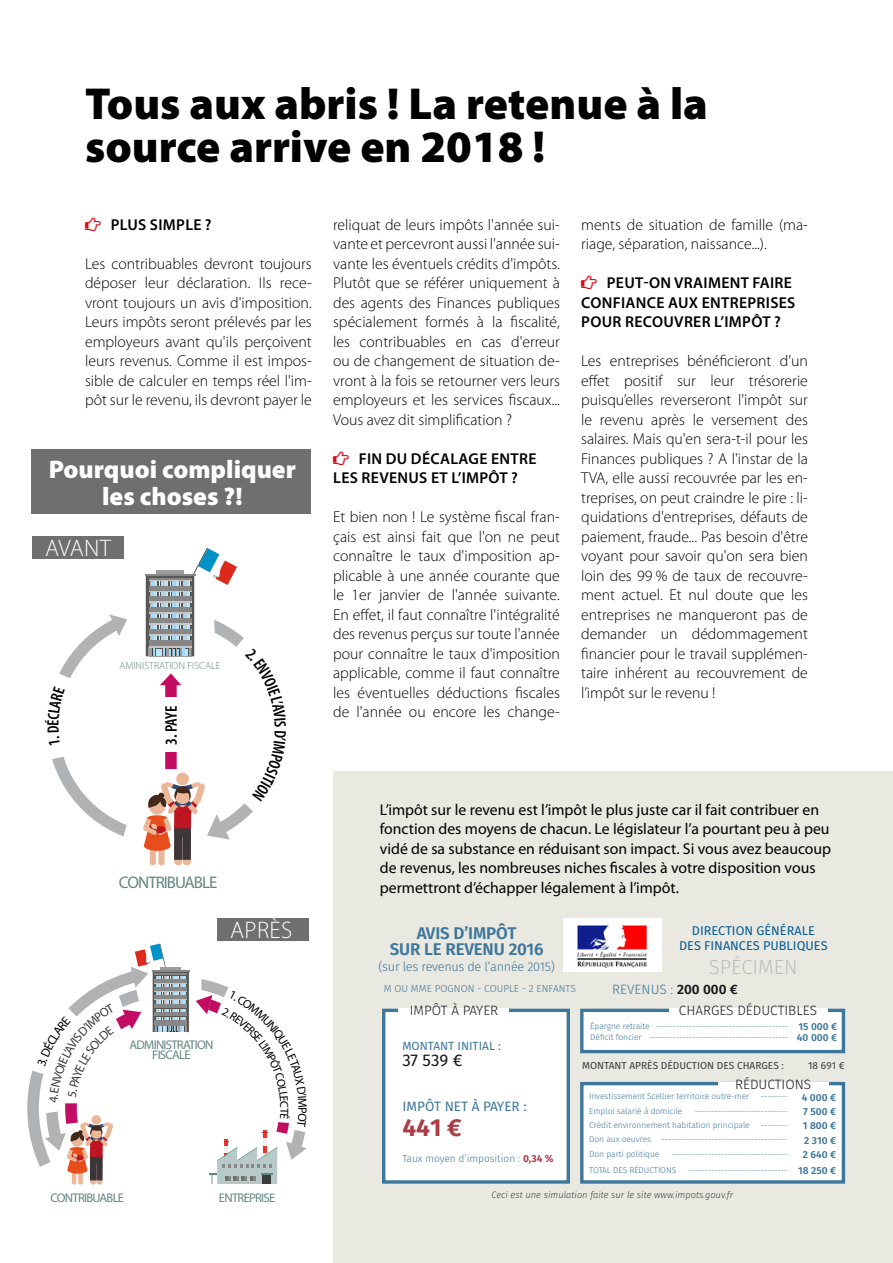
<style>
.page{position:relative;width:893px;height:1263px;background:#fff}
.page>*{position:absolute;margin:0;border:0;box-sizing:border-box;transform-origin:0 0}
.TITRE{font:900 45px/43.5px "Myriad Pro";color:#000}
.TITRE-2{font:900 25.5px/27px "Myriad Pro";color:#fff;text-align:center}
.t1{font:700 24.6px "Fira Sans";color:#ab3d47}
.TITRE-3{font:300 24px "Myriad Pro";letter-spacing:.02em;color:#fff}
.t2{font:200 20.25px "Fira Sans";color:#b4b6b9}
.t3{font:600 16.95px/17px "Fira Sans";letter-spacing:-.01em;color:#3d779b;text-align:center}
.t4{font:16.95px "Fira Sans";color:#1b181c}
.t5{font:16.8px "Myriad Pro";letter-spacing:-.055em;color:#638683}
.t6{font:600 condensed 16.8px "Myriad Pro";color:#000}
.t7{font:300 15.75px/19.5px "Myriad Pro";color:#000;text-align:justify}
.t8{font:15.75px/19.5px "Myriad Pro";color:#000}
.t9{font:600 15.75px/19.5px "Myriad Pro";letter-spacing:.02em;color:#000}
.t10{font:300 13.5px "Fira Sans";color:#1b181c}
.t11{font:13.5px "Fira Sans";color:#3d779b}
.t12{font:300 13.5px "Fira Sans";color:#3d779b}
.t13{font:12.75px/15.3px "Fira Sans";color:#065d95;text-align:center}
.t14{font:300 12.75px "Fira Sans";letter-spacing:-.02em;color:#3d779b}
.t15{font:12.6px/10.6px "Myriad Pro";letter-spacing:-.055em;color:#638683;text-align:center}
.t16{font:11.85px "Fira Sans";color:#3d779b}
.t17{font:300 10.35px "Myriad Pro";color:#638683}
.t18{font:300 10.2px "Fira Sans";color:#3d779b}
.t19{font:600 10.2px/14.4px "Fira Sans";color:#3d779b}
.t20{font:10.2px "Fira Sans";color:#3e3d40}
.t21{font:italic 200 9.3px "Fira Sans";color:#1b181c}
.t22{font:300 8.4px/14.4px "Fira Sans";letter-spacing:-.01em;color:#3d779b}
.s1{font-weight:600;color:#1b181c}
.s2{font-weight:700;color:#ab3d47}
</style>
<div class="page">
<div style="left:32px;top:450px;width:279px;height:64px;background:#706f6f"></div>
<div style="left:32px;top:536px;width:91px;height:23px;background:#706f6f"></div>
<div style="left:217px;top:918px;width:91px;height:23px;background:#706f6f"></div>
<div style="left:333px;top:772px;width:560px;height:491px;background:#e9e8e1"></div>
<div style="left:183px;top:842px;width:8px;height:24px;background:#eab798;border-radius:4px"></div>
<div style="left:174px;top:842px;width:8px;height:24px;background:#eab798;border-radius:4px"></div>
<div style="left:150px;top:846px;width:6px;height:19px;background:#eab798;border-radius:3px"></div>
<div style="left:158px;top:846px;width:7px;height:19px;background:#eab798;border-radius:3px"></div>
<hr style="left:152px;top:971px;width:38px;height:1px;background:#878787">
<svg style="left:96px;top:1167px;width:7px;height:18px"></svg>
<svg style="left:90px;top:1167px;width:6px;height:18px"></svg>
<svg style="left:72px;top:1170px;width:4px;height:15px"></svg>
<div style="left:78px;top:1170px;width:5px;height:15px;background:#eab798;border-radius:2px"></div>
<div style="left:582px;top:1010px;width:261px;height:41px;background:#fff"></div>
<div style="left:580px;top:1009px;width:265px;height:44px;border:3px solid #3d779b"></div>
<div style="left:384px;top:1010px;width:184px;height:172px;background:#fff"></div>
<div style="left:382px;top:1009px;width:188px;height:175px;border:3px solid #3d779b"></div>
<div style="left:582px;top:1083px;width:261px;height:99px;background:#fff"></div>
<div style="left:580px;top:1082px;width:265px;height:102px;border:3px solid #3d779b"></div>
<img style="left:563px;top:919px;width:99px;height:52px">
<div style="left:399px;top:1008px;width:110px;height:8px;background:#fff"></div>
<div style="left:718px;top:1082px;width:110px;height:7px;background:#fff"></div>
<div style="left:669px;top:1008px;width:159px;height:9px;background:#fff"></div>
<svg style="left:143px;top:548px;width:110px;height:312px"></svg>
<svg style="left:52px;top:614px;width:75px;height:222px"></svg>
<svg style="left:27px;top:943px;width:162px;height:237px"></svg>
<svg style="left:196px;top:979px;width:111px;height:205px"></svg>
<p class="TITRE" style="left:85px;top:80px;width:624px">Tous aux abris ! La retenue à la source arrive en 2018 !</p>
<p class="t9" style="left:111px;top:214px;width:103px">PLUS SIMPLE ?</p>
<p class="t7" style="left:85px;top:253px;width:228px">Les contribuables devront toujours déposer leur déclaration. Ils rece&shy;vront toujours un avis d'imposition.<br>Leurs impôts seront prélevés par les employeurs avant qu'ils perçoivent leurs revenus. Comme il est impos&shy;sible de calculer en temps réel l'im&shy;pôt sur le revenu, ils devront payer le</p>
<p class="TITRE-2" style="left:49px;top:454px;width:249px">Pourquoi compliquer les choses ?!</p>
<p class="TITRE-3" style="left:45px;top:534px;width:67px">AVANT</p>
<p class="t17" style="left:119px;top:659px;width:103px">AMINISTRATION FISCALE</p>
<p class="t6" style="left:161px;top:745px;width:41px;rotate:-90deg">3. PAYE</p>
<p class="t7" style="left:333px;top:214px;width:228px">reliquat de leurs impôts l'année sui&shy;vante et percevront aussi l'année sui&shy;vante les éventuels crédits d'impôts.<br>Plutôt que se référer uniquement à des agents des Finances publiques spécialement formés à la fiscalité, les contribuables en cas d'erreur ou de changement de situation de&shy;vront à la fois se retourner vers leurs employeurs et les services fiscaux...<br>Vous avez dit simplification ?</p>
<p class="t9" style="left:333px;top:448px;width:205px;text-indent:26px">FIN DU DÉCALAGE ENTRE<br>LES REVENUS ET L’IMPÔT ?</p>
<p class="t7" style="left:333px;top:507px;width:228px">Et bien non ! Le système fiscal fran&shy;çais est ainsi fait que l'on ne peut connaître le taux d'imposition ap&shy;plicable à une année courante que le 1er janvier de l'année suivante.<br>En effet, il faut connaître l'intégralité des revenus perçus sur toute l'année pour connaître le taux d'imposition applicable, comme il faut connaître les éventuelles déductions fiscales de l'année ou encore les change-</p>
<p class="t7" style="left:581px;top:214px;width:228px">ments de situation de famille (ma&shy;riage, séparation, naissance...).</p>
<p class="t9" style="left:581px;top:273px;width:216px;text-indent:26px">PEUT-ON VRAIMENT FAIRE<br>CONFIANCE AUX ENTREPRISES<br>POUR RECOUVRER L’IMPÔT ?</p>
<p class="t7" style="left:581px;top:351px;width:228px">Les entreprises bénéficieront d'un effet positif sur leur trésorerie puisqu’elles reverseront l'impôt sur le revenu après le versement des salaires. Mais qu'en sera-t-il pour les Finances publiques ? A l'instar de la TVA, elle aussi recouvrée par les en&shy;treprises, on peut craindre le pire : li&shy;quidations d'entreprises, défauts de paiement, fraude... Pas besoin d'être voyant pour savoir qu'on sera bien loin des 99 % de taux de recouvre&shy;ment actuel. Et nul doute que les entreprises ne manqueront pas de demander un dédommagement financier pour le travail supplémen&shy;taire inhérent au recouvrement de l’impôt sur le revenu !</p>
<p class="t5" style="left:119px;top:872px;width:100px">CONTRIBUABLE</p>
<p class="t8" style="left:380px;top:799px;width:453px">L’impôt sur le revenu est l’impôt le plus juste car il fait contribuer en fonction des moyens de chacun. Le législateur l’a pourtant peu à peu vidé de sa substance en réduisant son impact. Si vous avez beaucoup de revenus, les nombreuses niches fiscales à votre disposition vous permettront d’échapper légalement à l’impôt.</p>
<p class="t15" style="left:130px;top:1039px;width:85px">ADMINISTRATION<br>FISCALE</p>
<p class="TITRE-3" style="left:230px;top:916px;width:64px">APRÈS</p>
<p class="t3" style="left:390px;top:924px;width:155px">AVIS D’IMPÔT<br>SUR LE REVENU 2016</p>
<p class="t14" style="left:378px;top:957px;width:178px">(sur les revenus de l’année 2015)</p>
<p class="t18" style="left:384px;top:982px;width:194px">M OU MME POGNON - COUPLE - 2 ENFANTS</p>
<p class="t13" style="left:679px;top:923px;width:150px">DIRECTION GÉNÉRALE<br>DES FINANCES PUBLIQUES</p>
<p class="t2" style="left:709px;top:952px;width:90px">SPÉCIMEN</p>
<p class="t12" style="left:612px;top:980px;width:127px">REVENUS : <span class="s1">200 000 €</span></p>
<p class="t10" style="left:410px;top:1000px;width:90px">IMPÔT À PAYER</p>
<p class="t16" style="left:402px;top:1038px;width:100px">MONTANT INITIAL :</p>
<p class="t4" style="left:402px;top:1048px;width:62px">37 539 €</p>
<p class="t11" style="left:402px;top:1097px;width:126px">IMPÔT NET À PAYER :</p>
<p class="t1" style="left:402px;top:1110px;width:61px">441 €</p>
<p class="t18" style="left:402px;top:1151px;width:153px">Taux moyen d’imposition : <span class="s2">0,34 %</span></p>
<p class="t10" style="left:679px;top:1000px;width:140px">CHARGES DÉDUCTIBLES</p>
<p class="t19" style="left:797px;top:1021px;width:42px;line-height:10.9px">15 000 €<br>40 000 €</p>
<p class="t22" style="left:590px;top:1020px;width:200px;line-height:10.9px">Épargne retraite ----------------------------------------<br>Déficit foncier ------------------------------------------</p>
<p class="t10" style="left:735px;top:1074px;width:78px">RÉDUCTIONS</p>
<p class="t20" style="left:582px;top:1058px;width:203px">MONTANT APRÈS DÉDUCTION DES CHARGES :</p>
<p class="t20" style="left:808px;top:1058px;width:38px">18 691 €</p>
<p class="t22" style="left:589px;top:1089px;width:162px">Investissement Scellier territoire outre-mer</p>
<p class="t22" style="left:761px;top:1089px;width:28px">--------</p>
<p class="t22" style="left:589px;top:1103px;width:95px">Emploi salarié à domicile</p>
<p class="t19" style="left:802px;top:1090px;width:36px;text-align:justify">4 000 € 7 500 € 1 800 € 2 310 € 2 640 €</p>
<p class="t19" style="left:798px;top:1163px;width:39px">18 250 €</p>
<p class="t22" style="left:589px;top:1103px;width:200px;text-indent:105px">----------------------------<br>Crédit environnement habitation principale</p>
<p class="t22" style="left:589px;top:1118px;width:200px;text-align:justify;text-indent:172px">-------- Don aux oeuvres -------------------------------------- Don parti politique</p>
<p class="t22" style="left:589px;top:1146px;width:200px;line-height:16px;text-indent:82px">-----------------------------------<br>TOTAL DES RÉDUCTIONS</p>
<p class="t22" style="left:688px;top:1163px;width:101px">------------------------------</p>
<p class="t15" style="left:51px;top:1192px;width:75px">CONTRIBUABLE</p>
<p class="t15" style="left:219px;top:1192px;width:58px">ENTREPRISE</p>
<p class="t21" style="left:491px;top:1188px;width:243px">Ceci est une simulation faite sur le site www.impots.gouv.fr</p>
</div>
